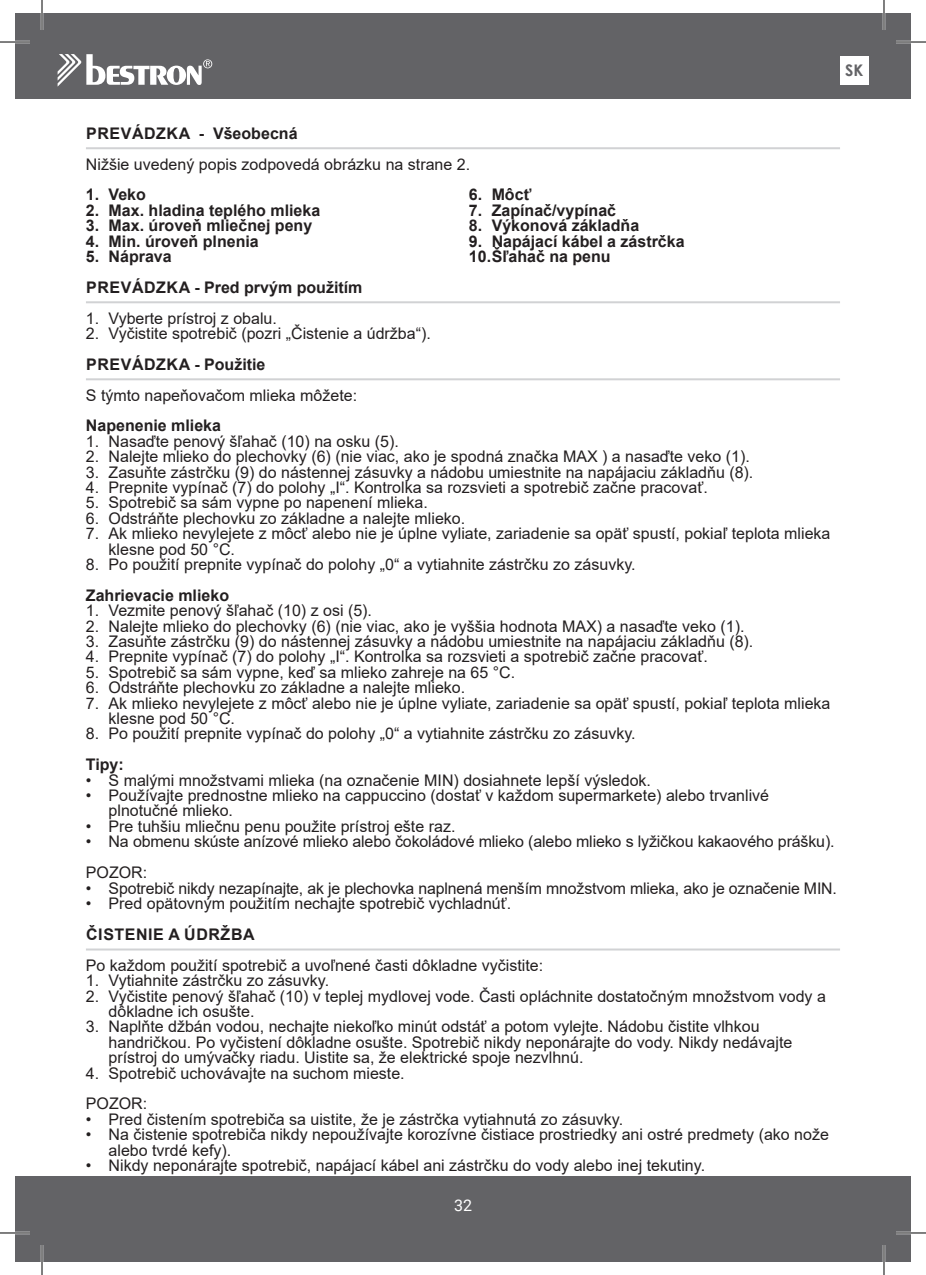
<style>
.page{position:relative;width:926px;height:1275px;background:#fff}
.page>*{position:absolute;margin:0;border:0;box-sizing:border-box;transform-origin:0 0}
.t1{font:16px/15.4px "Arial";color:#231f20}
.t2{font:700 16px/15.4px "Arial";color:#231f20}
.t3{font:700 16px "Arial";letter-spacing:.035em;color:#231f20}
.t4{font:700 16px "Arial";letter-spacing:.02em;color:#231f20}
.t5{font:700 16px "Century Gothic";color:#636366}
.t6{font:16px "Roboto";color:#fff}
</style>
<div class="page">
<div style="left:15px;top:14px;width:896px;height:85px;background:#636366"></div>
<div style="left:15px;top:1176px;width:896px;height:85px;background:#636366"></div>
<svg style="left:58px;top:54px;width:154px;height:32px"></svg>
<div style="left:840px;top:56px;width:28px;height:29px;background:#fff"></div>
<hr style="left:86px;top:147px;width:754px;height:2px;background:#d1d2d4">
<hr style="left:86px;top:301px;width:754px;height:2px;background:#d1d2d4">
<hr style="left:86px;top:378px;width:754px;height:2px;background:#d1d2d4">
<hr style="left:86px;top:948px;width:754px;height:2px;background:#d1d2d4">
<hr style="left:0;top:41px;width:30px;height:2px;background:#fff">
<hr style="left:896px;top:41px;width:30px;height:2px;background:#fff">
<hr style="left:0;top:1231px;width:30px;height:3px;background:#fff">
<hr style="left:896px;top:1231px;width:30px;height:3px;background:#fff">
<hr style="left:41px;top:0;width:2px;height:30px;background:#fff">
<hr style="left:41px;top:1245px;width:2px;height:30px;background:#fff">
<hr style="left:883px;top:0;width:2px;height:30px;background:#fff">
<hr style="left:883px;top:1245px;width:2px;height:30px;background:#fff">
<hr style="left:0;top:42px;width:30px;height:1px;background:#000">
<hr style="left:896px;top:42px;width:30px;height:1px;background:#000">
<hr style="left:0;top:1232px;width:30px;height:1px;background:#000">
<hr style="left:896px;top:1232px;width:30px;height:1px;background:#000">
<hr style="left:42px;top:0;width:1px;height:30px;background:#000">
<hr style="left:42px;top:1245px;width:1px;height:30px;background:#000">
<hr style="left:884px;top:0;width:1px;height:30px;background:#000">
<hr style="left:884px;top:1245px;width:1px;height:30px;background:#000">
<p class="t5" style="left:845px;top:58px;width:20px">SK</p>
<p class="t4" style="left:86px;top:122px;width:213px">PREVÁDZKA - Všeobecná</p>
<p class="t1" style="left:86px;top:156px;width:386px">Nižšie uvedený popis zodpovedá obrázku na strane 2.</p>
<p class="t2" style="left:86px;top:187px;width:62px">1. Veko</p>
<p class="t2" style="left:86px;top:203px;width:236px">2. Max. hladina teplého mlieka</p>
<p class="t2" style="left:86px;top:218px;width:228px">3. Max. úroveň mliečnej peny</p>
<p class="t2" style="left:86px;top:233px;width:174px">4. Min. úroveň plnenia</p>
<p class="t2" style="left:86px;top:249px;width:87px">5. Náprava</p>
<p class="t2" style="left:469px;top:187px;width:64px">6. Môcť</p>
<p class="t2" style="left:469px;top:203px;width:149px">7. Zapínač/vypínač</p>
<p class="t2" style="left:469px;top:218px;width:172px">8. Výkonová základňa</p>
<p class="t2" style="left:469px;top:233px;width:217px">9. Napájací kábel a zástrčka<br>10.Šľahač na penu</p>
<p class="t2" style="left:86px;top:280px;width:278px">PREVÁDZKA - Pred prvým použitím</p>
<p class="t1" style="left:86px;top:310px;width:193px">1. Vyberte prístroj z obalu.</p>
<p class="t1" style="left:86px;top:325px;width:346px">2. Vyčistite spotrebič (pozri „Čistenie a údržba“).</p>
<p class="t3" style="left:86px;top:353px;width:181px">PREVÁDZKA - Použitie</p>
<p class="t1" style="left:86px;top:387px;width:273px">S týmto napeňovačom mlieka môžete:</p>
<p class="t2" style="left:86px;top:418px;width:137px">Napenenie mlieka</p>
<p class="t1" style="left:86px;top:433px;width:314px">1. Nasaďte penový šľahač (10) na osku (5).</p>
<p class="t1" style="left:86px;top:449px;width:665px">2. Nalejte mlieko do plechovky (6) (nie viac, ako je spodná značka MAX ) a nasaďte veko (1).</p>
<p class="t1" style="left:86px;top:464px;width:669px">3. Zasuňte zástrčku (9) do nástennej zásuvky a nádobu umiestnite na napájaciu základňu (8).</p>
<p class="t1" style="left:86px;top:479px;width:623px">4. Prepnite vypínač (7) do polohy „I“. Kontrolka sa rozsvieti a spotrebič začne pracovať.</p>
<p class="t1" style="left:86px;top:495px;width:343px">5. Spotrebič sa sám vypne po napenení mlieka.</p>
<p class="t1" style="left:86px;top:510px;width:381px">6. Odstráňte plechovku zo základne a nalejte mlieko.</p>
<p class="t1" style="left:109px;top:526px;width:723px;text-indent:-23px">7. Ak mlieko nevylejete z môcť alebo nie je úplne vyliate, zariadenie sa opäť spustí, pokiaľ teplota mlieka klesne pod 50 °C.</p>
<p class="t1" style="left:86px;top:556px;width:551px">8. Po použití prepnite vypínač do polohy „0“ a vytiahnite zástrčku zo zásuvky.</p>
<p class="t2" style="left:86px;top:587px;width:145px">Zahrievacie mlieko</p>
<p class="t1" style="left:86px;top:603px;width:288px">1. Vezmite penový šľahač (10) z osi (5).</p>
<p class="t1" style="left:86px;top:618px;width:660px">2. Nalejte mlieko do plechovky (6) (nie viac, ako je vyššia hodnota MAX) a nasaďte veko (1).</p>
<p class="t1" style="left:86px;top:633px;width:669px">3. Zasuňte zástrčku (9) do nástennej zásuvky a nádobu umiestnite na napájaciu základňu (8).</p>
<p class="t1" style="left:86px;top:649px;width:623px">4. Prepnite vypínač (7) do polohy „I“. Kontrolka sa rozsvieti a spotrebič začne pracovať.</p>
<p class="t1" style="left:86px;top:664px;width:431px">5. Spotrebič sa sám vypne, keď sa mlieko zahreje na 65 °C.</p>
<p class="t1" style="left:86px;top:680px;width:381px">6. Odstráňte plechovku zo základne a nalejte mlieko.</p>
<p class="t1" style="left:109px;top:695px;width:723px;text-indent:-23px">7. Ak mlieko nevylejete z môcť alebo nie je úplne vyliate, zariadenie sa opäť spustí, pokiaľ teplota mlieka klesne pod 50 °C.</p>
<p class="t1" style="left:86px;top:726px;width:551px">8. Po použití prepnite vypínač do polohy „0“ a vytiahnite zástrčku zo zásuvky.</p>
<p class="t2" style="left:86px;top:757px;width:39px">Tipy:</p>
<p class="t1" style="left:86px;top:772px;width:567px">• S malými množstvami mlieka (na označenie MIN) dosiahnete lepší výsledok.</p>
<p class="t1" style="left:109px;top:787px;width:662px;text-indent:-23px">• Používajte prednostne mlieko na cappuccino (dostať v každom supermarkete) alebo trvanlivé plnotučné mlieko.</p>
<p class="t1" style="left:86px;top:818px;width:371px">• Pre tuhšiu mliečnu penu použite prístroj ešte raz.</p>
<p class="t1" style="left:86px;top:826px;width:750px;line-height:30.8px">• Na obmenu skúste anízové mlieko alebo čokoládové mlieko (alebo mlieko s lyžičkou kakaového prášku).<br>POZOR:</p>
<p class="t1" style="left:86px;top:880px;width:752px">• Spotrebič nikdy nezapínajte, ak je plechovka naplnená menším množstvom mlieka, ako je označenie MIN.</p>
<p class="t1" style="left:86px;top:895px;width:427px">• Pred opätovným použitím nechajte spotrebič vychladnúť.</p>
<p class="t3" style="left:86px;top:923px;width:170px">ČISTENIE A ÚDRŽBA</p>
<p class="t1" style="left:86px;top:957px;width:459px">Po každom použití spotrebič a uvoľnené časti dôkladne vyčistite:</p>
<p class="t1" style="left:86px;top:972px;width:245px">1. Vytiahnite zástrčku zo zásuvky.</p>
<p class="t1" style="left:109px;top:988px;width:719px;text-indent:-23px">2. Vyčistite penový šľahač (10) v teplej mydlovej vode. Časti opláchnite dostatočným množstvom vody a dôkladne ich osušte.</p>
<p class="t1" style="left:109px;top:1019px;width:685px;text-indent:-23px">3. Naplňte džbán vodou, nechajte niekoľko minút odstáť a potom vylejte. Nádobu čistite vlhkou handričkou. Po vyčistení dôkladne osušte. Spotrebič nikdy neponárajte do vody. Nikdy nedávajte prístroj do umývačky riadu. Uistite sa, že elektrické spoje nezvlhnú.</p>
<p class="t1" style="left:86px;top:1057px;width:320px;line-height:30.8px">4. Spotrebič uchovávajte na suchom mieste.<br>POZOR:</p>
<p class="t1" style="left:86px;top:1111px;width:539px">• Pred čistením spotrebiča sa uistite, že je zástrčka vytiahnutá zo zásuvky.</p>
<p class="t1" style="left:109px;top:1126px;width:722px;text-indent:-23px">• Na čistenie spotrebiča nikdy nepoužívajte korozívne čistiace prostriedky ani ostré predmety (ako nože alebo tvrdé kefy).</p>
<p class="t1" style="left:86px;top:1157px;width:621px">• Nikdy neponárajte spotrebič, napájací kábel ani zástrčku do vody alebo inej tekutiny.</p>
<p class="t6" style="left:454px;top:1193px;width:19px">32</p>
</div>
